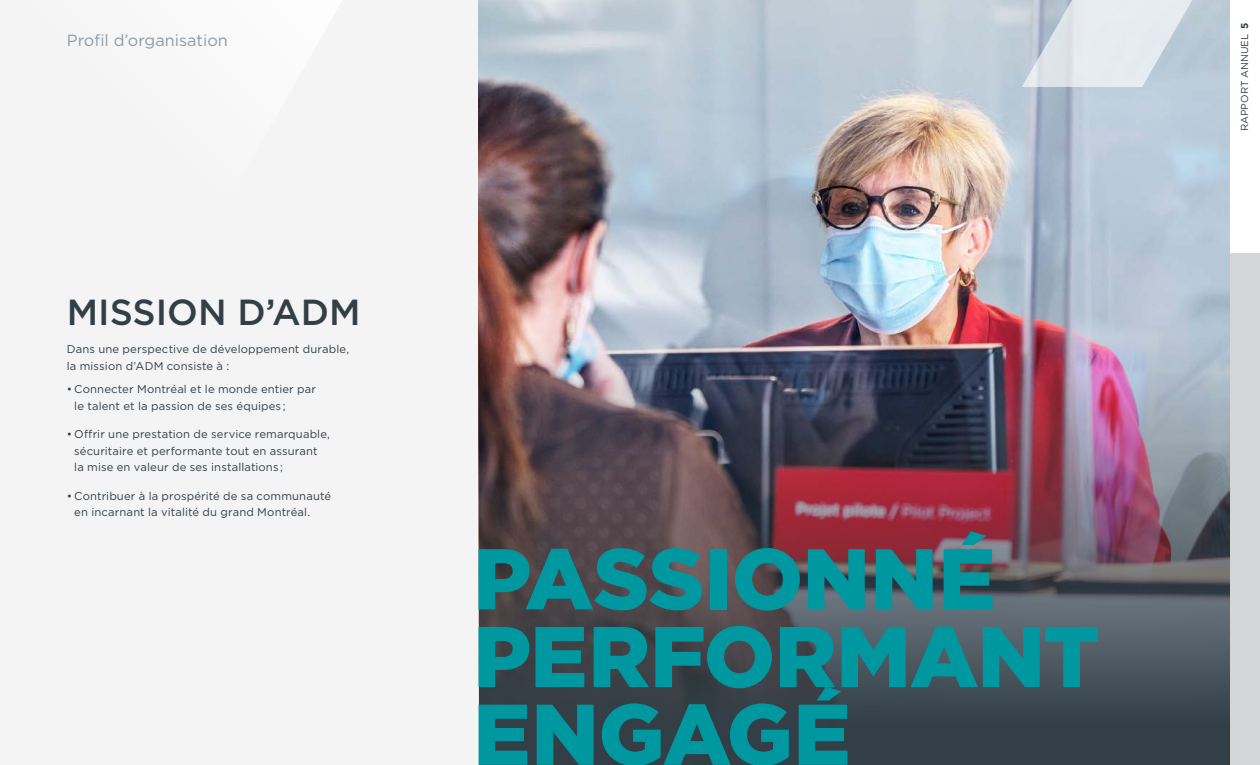
<style>
.page{position:relative;width:1260px;height:765px;background:#fff}
.page>*{position:absolute;margin:0;border:0;box-sizing:border-box;transform-origin:0 0}
.t1{font:900 86px/77.8px "Gotham";letter-spacing:-.005em;color:#0098a0}
.t2{font:500 36.25px "Gotham";color:#333f47}
.t3{font:16.25px "Gotham";color:#8e9ba3}
.t4{font:11.25px/16.9px "Gotham";letter-spacing:.01em;color:#333f47}
.t5{font:10px "Gotham";color:#333f47}
.s1{font-weight:700}
</style>
<div class="page">
<div style="left:0;top:0;width:1229px;height:765px;background:#f4f4f5"></div>
<div style="left:1229px;top:253px;width:31px;height:512px;background:#d3d5d6"></div>
<img style="left:479px;top:0;width:750px;height:765px">
<svg style="left:1022px;top:0;width:205px;height:87px"></svg>
<h3 class="t3" style="left:67px;top:30px;width:163px">Profil d’organisation</h3>
<h2 class="t2" style="left:67px;top:289px;width:295px">MISSION D’ADM</h2>
<p class="t4" style="left:67px;top:341px;width:284px">Dans une perspective de développement durable, la mission d’ADM consiste à :</p>
<p class="t4" style="left:74px;top:380px;width:243px;text-indent:-8px">• Connecter Montréal et le monde entier par le talent et la passion de ses équipes ;</p>
<p class="t4" style="left:74px;top:425px;width:257px;text-indent:-8px">• Offrir une prestation de service remarquable, sécuritaire et performante tout en assurant la mise en valeur de ses installations ;</p>
<p class="t4" style="left:74px;top:487px;width:258px;text-indent:-8px">• Contribuer à la prospérité de sa communauté en incarnant la vitalité du grand Montréal.</p>
<h1 class="t1" style="left:473px;top:539px;width:628px">PASSIONNÉ<br>PERFORMANT<br>ENGAGÉ</h1>
<p class="t5" style="left:1238px;top:131px;width:110px;rotate:-90deg">RAPPORT ANNUEL <span class="s1">5</span></p>
</div>
